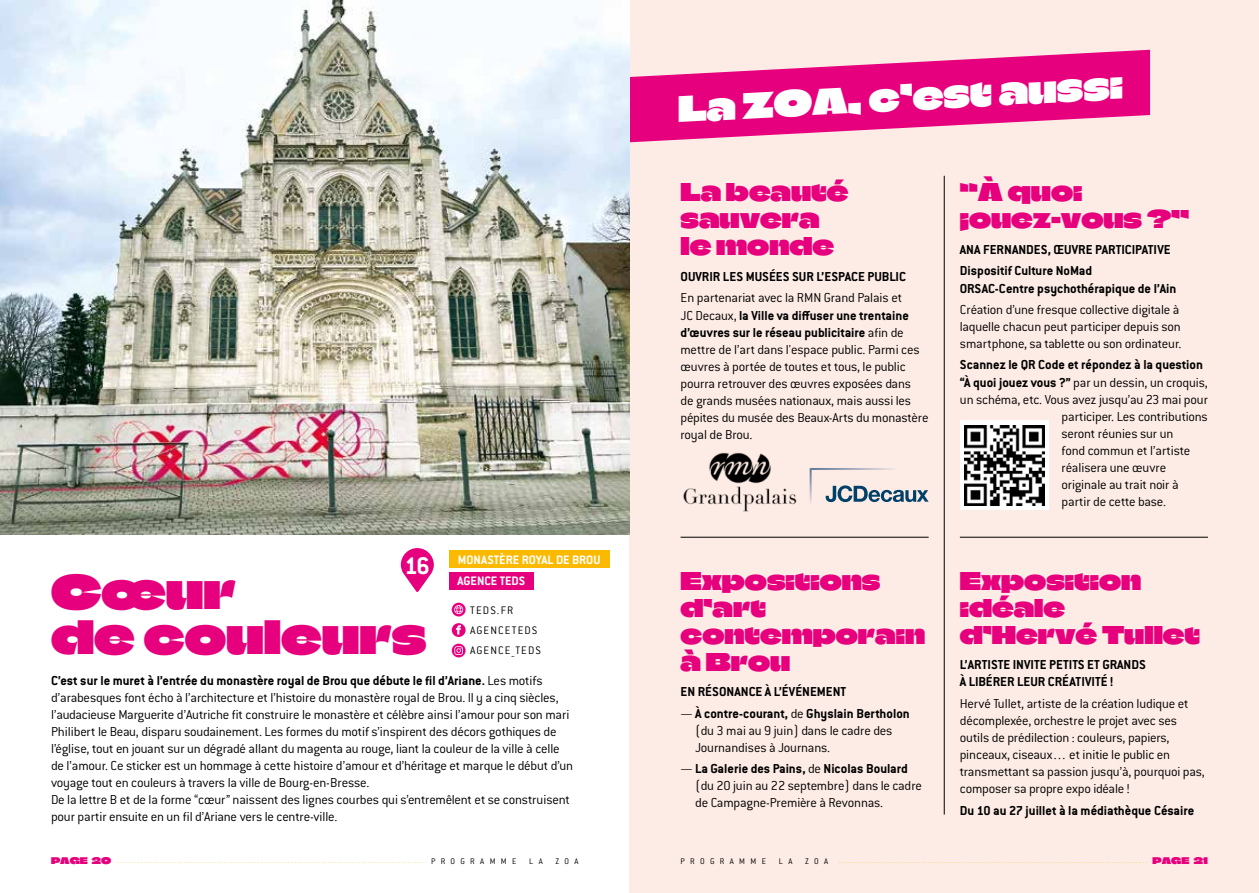
<style>
.page{position:relative;width:1259px;height:893px;background:#fff}
.page>*{position:absolute;margin:0;border:0;box-sizing:border-box;transform-origin:0 0}
.t1{font:45px/45px "Climate Crisis";color:#e6007d}
.t2{font:34.2px "Climate Crisis";color:#fff}
.t3{font:700 26.4px "Conduit ITC Pro";color:#fff}
.t4{font:24px/27px "Climate Crisis";color:#e6007d}
.t5{font:300 14.25px/17.1px "Conduit ITC Pro";letter-spacing:-.015em;color:#000}
.t6{font:700 14.25px/21.3px "Conduit ITC Pro";color:#000}
.t7{font:700 13.5px/21.3px "Conduit ITC Pro";color:#fff}
.t8{font:300 12px/20.5px "Conduit ITC Pro";letter-spacing:.1em;color:#000}
.t9{font:300 9px "Conduit ITC Pro";letter-spacing:.595em;color:#000}
.t10{font:300 6px "Conduit ITC Pro";color:#fbba00}
.s1{font-weight:700}
.s2{font-family:"Climate Crisis";font-weight:400;font-size:9px;color:#e6007d}
.s3{font-size:9px;color:#000}
</style>
<div class="page">
<div style="left:629px;top:0;width:630px;height:893px;background:#fdece5"></div>
<div style="left:449px;top:551px;width:160px;height:17px;background:#fbba00"></div>
<div style="left:449px;top:572px;width:85px;height:17px;background:#e6007d"></div>
<svg style="left:401px;top:548px;width:33px;height:44px"></svg>
<div style="left:411px;top:558px;width:13px;height:13px;background:#e6007d;border-radius:50%"></div>
<svg style="left:452px;top:603px;width:13px;height:13px"></svg>
<svg style="left:454px;top:605px;width:9px;height:9px"></svg>
<div style="left:452px;top:623px;width:13px;height:14px;background:#e6007d;border-radius:50%"></div>
<svg style="left:456px;top:625px;width:5px;height:9px"></svg>
<div style="left:452px;top:644px;width:13px;height:13px;background:#e6007d;border-radius:50%"></div>
<svg style="left:454px;top:646px;width:9px;height:9px"></svg>
<svg style="left:629px;top:50px;width:521px;height:93px;fill:#e6007d"></svg>
<img style="left:683px;top:452px;width:114px;height:60px">
<svg style="left:809px;top:468px;width:119px;height:36px"></svg>
<div style="left:960px;top:420px;width:88px;height:90px;background:#fff"></div>
<img style="left:964px;top:425px;width:80px;height:80px">
<hr style="left:960px;top:537px;width:248px;height:1px;background:#000">
<hr style="left:680px;top:537px;width:248px;height:1px;background:#000">
<hr style="left:944px;top:176px;width:1px;height:639px;background:#000">
<img style="left:0;top:0;width:629px;height:534px">
<h2 class="t2" style="left:676px;top:78px;width:447px;rotate:-3deg">La ZOA, c’est aussi</h2>
<h3 class="t3" style="left:404px;top:551px;width:27px">16</h3>
<h1 class="t1" style="left:51px;top:565px;width:377px">Cœur<br>de couleurs</h1>
<p class="t7" style="left:457px;top:549px;width:144px">MONASTÈRE ROYAL DE BROU<br>AGENCE TEDS</p>
<p class="t8" style="left:470px;top:600px;width:73px">TEDS.FR<br>AGENCETEDS<br>AGENCE_TEDS</p>
<p class="t5" style="left:51px;top:672px;width:524px"><span class="s1">C’est sur le muret à l’entrée du monastère royal de Brou que débute le fil d’Ariane.</span> Les motifs d’arabesques font écho à l’architecture et l’histoire du monastère royal de Brou. Il y a cinq siècles, l’audacieuse Marguerite d’Autriche fit construire le monastère et célèbre ainsi l’amour pour son mari Philibert le Beau, disparu soudainement. Les formes du motif s’inspirent des décors gothiques de l’église, tout en jouant sur un dégradé allant du magenta au rouge, liant la couleur de la ville à celle de l’amour. Ce sticker est un hommage à cette histoire d’amour et d’héritage et marque le début d’un voyage tout en couleurs à travers la ville de Bourg-en-Bresse.<br>De la lettre B et de la forme “cœur” naissent des lignes courbes qui s’entremêlent et se construisent pour partir ensuite en un fil d’Ariane vers le centre-ville.</p>
<h3 class="t4" style="left:680px;top:176px;width:169px">La beauté sauvera le monde</h3>
<p class="t6" style="left:680px;top:266px;width:227px">OUVRIR LES MUSÉES SUR L’ESPACE PUBLIC</p>
<p class="t5" style="left:680px;top:290px;width:249px">En partenariat avec la RMN Grand Palais et<br>JC Decaux, <span class="s1">la Ville va diffuser une trentaine d’œuvres sur le réseau publicitaire</span> afin de mettre de l’art dans l'espace public. Parmi ces œuvres à portée de toutes et tous, le public pourra retrouver des œuvres exposées dans<br>de grands musées nationaux, mais aussi les pépites du musée des Beaux-Arts du monastère royal de Brou.</p>
<h3 class="t4" style="left:680px;top:564px;width:246px">Expositions d’art contemporain à Brou</h3>
<p class="t6" style="left:680px;top:681px;width:167px">EN RÉSONANCE À L’ÉVÉNEMENT</p>
<p class="t5" style="left:695px;top:705px;width:216px;text-indent:-15px">— <span class="s1">À contre-courant,</span> de <span class="s1">Ghyslain Bertholon </span>(du 3 mai au 9 juin) dans le cadre des<br>Journandises à Journans.</p>
<p class="t5" style="left:695px;top:760px;width:228px;text-indent:-15px">— <span class="s1">La Galerie des Pains,</span> de <span class="s1">Nicolas Boulard </span>(du 20 juin au 22 septembre) dans le cadre de Campagne-Première à Revonnas.</p>
<h3 class="t4" style="left:960px;top:176px;width:231px">“À quoi jouez‑vous ?”</h3>
<p class="t6" style="left:960px;top:239px;width:212px">ANA FERNANDES, ŒUVRE PARTICIPATIVE<br>Dispositif Culture NoMad</p>
<p class="t6" style="left:960px;top:277px;width:218px">ORSAC-Centre psychothérapique de l’Ain</p>
<p class="t5" style="left:960px;top:301px;width:223px">Création d’une fresque collective digitale à laquelle chacun peut participer depuis son smartphone, sa tablette ou son ordinateur.</p>
<p class="t6" style="left:960px;top:354px;width:245px">Scannez le QR Code et répondez à la question</p>
<p class="t5" style="left:960px;top:374px;width:250px"><span class="s1">“À quoi jouez vous ?”</span> par un dessin, un croquis,</p>
<p class="t5" style="left:960px;top:391px;width:250px">un schéma, etc. Vous avez jusqu’au 23 mai pour</p>
<p class="t5" style="left:1061px;top:408px;width:148px">participer. Les contributions</p>
<p class="t5" style="left:1061px;top:425px;width:113px">seront réunies sur un</p>
<p class="t5" style="left:1061px;top:442px;width:130px">fond commun et l’artiste</p>
<p class="t5" style="left:1061px;top:459px;width:106px">réalisera une œuvre</p>
<p class="t5" style="left:1061px;top:476px;width:119px">originale au trait noir à</p>
<p class="t5" style="left:1061px;top:493px;width:106px">partir de cette base.</p>
<h3 class="t4" style="left:960px;top:564px;width:242px">Exposition idéale d’Hervé Tullet</h3>
<p class="t6" style="left:960px;top:656px;width:187px;line-height:17.1px">L’ARTISTE INVITE PETITS ET GRANDS<br>À LIBÉRER LEUR CRÉATIVITÉ !</p>
<p class="t5" style="left:960px;top:695px;width:246px">Hervé Tullet, artiste de la création ludique et décomplexée, orchestre le projet avec ses outils de prédilection : couleurs, papiers, pinceaux, ciseaux… et initie le public en transmettant sa passion jusqu’à, pourquoi pas, composer sa propre expo idéale !</p>
<p class="t6" style="left:960px;top:799px;width:236px">Du 10 au 27 juillet à la médiathèque Césaire</p>
<p class="t10" style="left:51px;top:859px;width:467px"><span class="s2">PAGE 20</span> ----------------------------------------------------------------------------------------------------- <span class="s3">P R O G R A M M E</span></p>
<p class="t9" style="left:529px;top:857px;width:15px">L A</p>
<p class="t9" style="left:555px;top:857px;width:25px">ZOA</p>
<p class="t9" style="left:680px;top:857px;width:87px">PROGRAMME</p>
<p class="t9" style="left:778px;top:857px;width:15px">L A</p>
<p class="t10" style="left:805px;top:859px;width:404px"><span class="s3">Z O A</span> ----------------------------------------------------------------------------------------------------- <span class="s2">PAGE 21</span></p>
</div>
